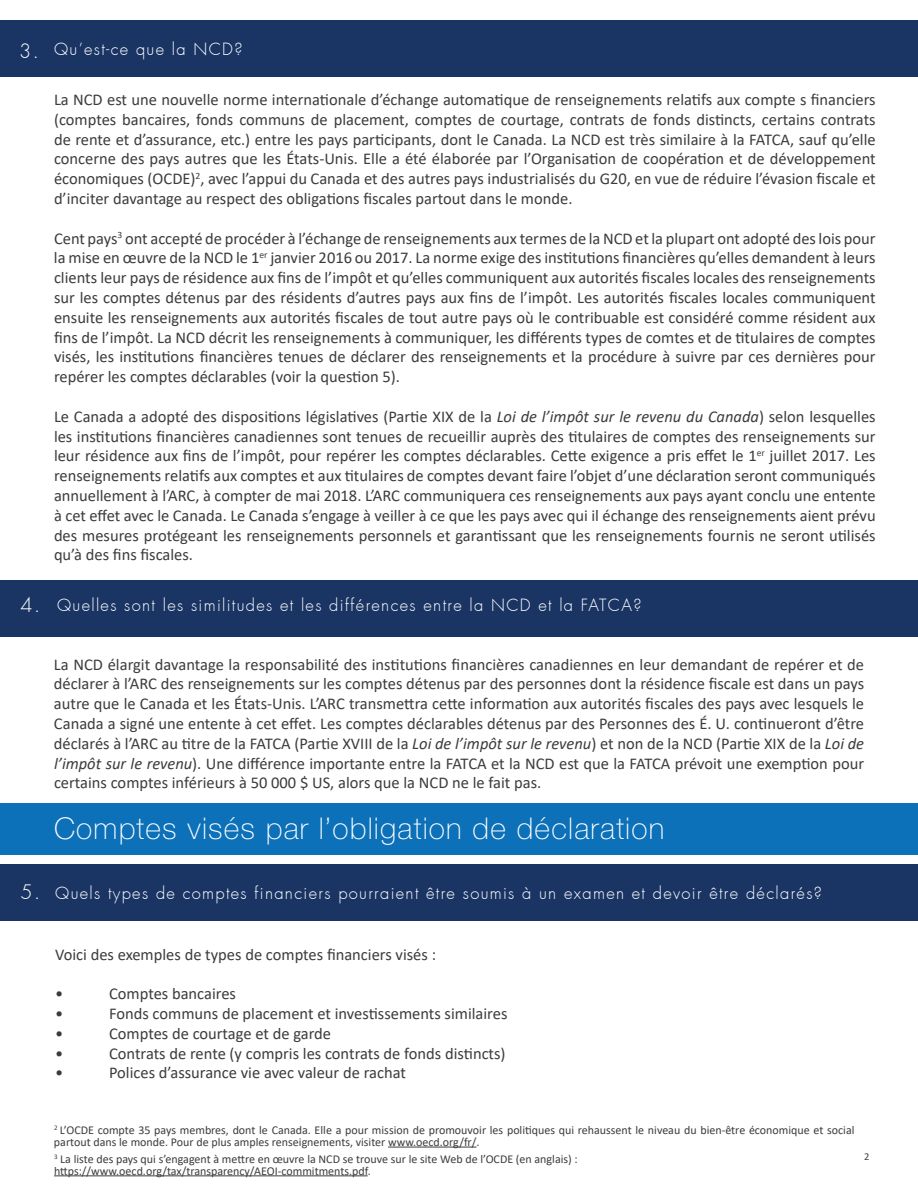
<style>
.page{position:relative;width:918px;height:1188px;background:#fff}
.page>*{position:absolute;margin:0;border:0;box-sizing:border-box;transform-origin:0 0}
.t1{font:100 30px "Helvetica Neue";letter-spacing:.04em;color:#fff}
.t2{font:300 19.5px "Futura";color:#fff}
.t3{font:16.5px/19.8px "Calibri";color:#3c3c3d;text-align:justify}
.t4{font:300 16.5px "Futura";letter-spacing:.08em;color:#fff}
.t5{font:12px/11.4px "Calibri";color:#3c3c3d}
.t6{font:10.5px "Calibri";color:#3c3c3d}
.s1{font-style:italic}
</style>
<div class="page">
<div style="left:0;top:803px;width:918px;height:51px;background:#0d71b9"></div>
<div style="left:0;top:864px;width:918px;height:57px;background:#1a3564"></div>
<div style="left:0;top:580px;width:918px;height:57px;background:#1a3564"></div>
<div style="left:0;top:20px;width:918px;height:56px;background:#1a3564"></div>
<hr style="left:388px;top:1147px;width:88px;height:1px;background:#3c3c3d">
<hr style="left:54px;top:1175px;width:314px;height:1px;background:#3c3c3d">
<p class="t2" style="left:19px;top:39px;width:21px">3.</p>
<p class="t2" style="left:21px;top:593px;width:21px">4.</p>
<p class="t4" style="left:54px;top:39px;width:190px">Qu’est-ce que la NCD?</p>
<p class="t3" style="left:54px;top:89px;width:823px">La NCD est une nouvelle norme internationale d’échange automatique de renseignements relatifs aux compte s financiers (comptes bancaires, fonds communs de placement, comptes de courtage, contrats de fonds distincts, certains contrats de rente et d’assurance, etc.) entre les pays participants, dont le Canada. La NCD est très similaire à la FATCA, sauf qu’elle concerne des pays autres que les États-Unis. Elle a été élaborée par l’Organisation de coopération et de développement économiques (OCDE)<sup>2</sup>, avec l’appui du Canada et des autres pays industrialisés du G20, en vue de réduire l’évasion fiscale et d’inciter davantage au respect des obligations fiscales partout dans le monde.</p>
<p class="t3" style="left:54px;top:228px;width:823px">Cent pays<sup>3</sup> ont accepté de procéder à l’échange de renseignements aux termes de la NCD et la plupart ont adopté des lois pour la mise en œuvre de la NCD le 1<sup>er</sup> janvier 2016 ou 2017. La norme exige des institutions financières qu’elles demandent à leurs clients leur pays de résidence aux fins de l’impôt et qu’elles communiquent aux autorités fiscales locales des renseignements sur les comptes détenus par des résidents d’autres pays aux fins de l’impôt. Les autorités fiscales locales communiquent ensuite les renseignements aux autorités fiscales de tout autre pays où le contribuable est considéré comme résident aux fins de l’impôt. La NCD décrit les renseignements à communiquer, les différents types de comtes et de titulaires de comptes visés, les institutions financières tenues de déclarer des renseignements et la procédure à suivre par ces dernières pour repérer les comptes déclarables (voir la question 5).</p>
<p class="t3" style="left:54px;top:406px;width:823px">Le Canada a adopté des dispositions législatives (Partie XIX de la <span class="s1">Loi de l’impôt sur le revenu du Canada</span>) selon lesquelles les institutions financières canadiennes sont tenues de recueillir auprès des titulaires de comptes des renseignements sur leur résidence aux fins de l’impôt, pour repérer les comptes déclarables. Cette exigence a pris effet le 1<sup>er</sup> juillet 2017. Les renseignements relatifs aux comptes et aux titulaires de comptes devant faire l’objet d’une déclaration seront communiqués annuellement à l’ARC, à compter de mai 2018. L’ARC communiquera ces renseignements aux pays ayant conclu une entente à cet effet avec le Canada. Le Canada s’engage à veiller à ce que les pays avec qui il échange des renseignements aient prévu des mesures protégeant les renseignements personnels et garantissant que les renseignements fournis ne seront utilisés qu’à des fins fiscales.</p>
<p class="t4" style="left:57px;top:595px;width:586px">Quelles sont les similitudes et les différences entre la NCD et la FATCA?</p>
<p class="t2" style="left:21px;top:880px;width:21px">5.</p>
<p class="t3" style="left:54px;top:654px;width:812px">La NCD élargit davantage la responsabilité des institutions financières canadiennes en leur demandant de repérer et de déclarer à l’ARC des renseignements sur les comptes détenus par des personnes dont la résidence fiscale est dans un pays autre que le Canada et les États-Unis. L’ARC transmettra cette information aux autorités fiscales des pays avec lesquels le Canada a signé une entente à cet effet. Les comptes déclarables détenus par des Personnes des É. U. continueront d’être déclarés à l’ARC au titre de la FATCA (Partie XVIII de la <span class="s1">Loi de l’impôt sur le revenu</span>) et non de la NCD (Partie XIX de la <span class="s1">Loi de l’impôt sur le revenu</span>). Une différence importante entre la FATCA et la NCD est que la FATCA prévoit une exemption pour certains comptes inférieurs à 50 000 $ US, alors que la NCD ne le fait pas.</p>
<h1 class="t1" style="left:54px;top:811px;width:612px">Comptes visés par l’obligation de déclaration</h1>
<p class="t4" style="left:55px;top:883px;width:768px">Quels types de comptes financiers pourraient être soumis à un examen et devoir être déclarés?</p>
<p class="t3" style="left:55px;top:944px;width:383px">Voici des exemples de types de comptes financiers visés :</p>
<p class="t3" style="left:55px;top:983px;width:10px">•</p>
<p class="t3" style="left:109px;top:983px;width:128px">Comptes bancaires</p>
<p class="t3" style="left:55px;top:1003px;width:10px">•</p>
<p class="t3" style="left:109px;top:1003px;width:400px">Fonds communs de placement et investissements similaires</p>
<p class="t3" style="left:55px;top:1023px;width:10px">•</p>
<p class="t3" style="left:109px;top:1023px;width:224px">Comptes de courtage et de garde</p>
<p class="t3" style="left:55px;top:1043px;width:10px">•</p>
<p class="t3" style="left:109px;top:1043px;width:398px">Contrats de rente (y compris les contrats de fonds distincts)</p>
<p class="t3" style="left:55px;top:1063px;width:10px">•</p>
<p class="t3" style="left:109px;top:1063px;width:298px">Polices d’assurance vie avec valeur de rachat</p>
<p class="t5" style="left:54px;top:1124px;width:802px"><sup>2</sup> L’OCDE compte 35 pays membres, dont le Canada. Elle a pour mission de promouvoir les politiques qui rehaussent le niveau du bien-être économique et social partout dans le monde. Pour de plus amples renseignements, visiter www.oecd.org/fr/.</p>
<p class="t5" style="left:54px;top:1153px;width:525px"><sup>3</sup> La liste des pays qui s’engagent à mettre en œuvre la NCD se trouve sur le site Web de l’OCDE (en anglais) : https://www.oecd.org/tax/transparency/AEOI-commitments.pdf.</p>
<p class="t6" style="left:864px;top:1149px;width:7px">2</p>
</div>
